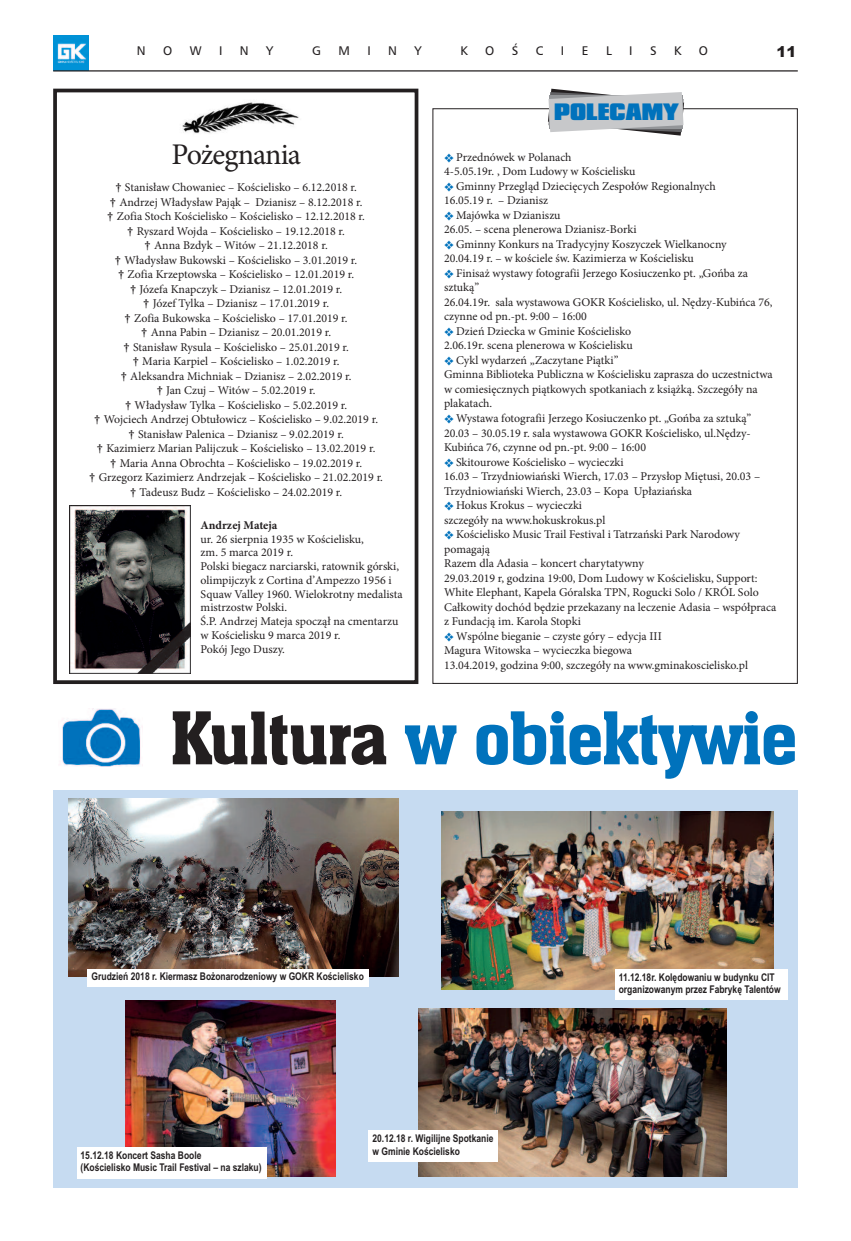
<style>
.page{position:relative;width:851px;height:1241px;background:#fff}
.page>*{position:absolute;margin:0;border:0;box-sizing:border-box;transform-origin:0 0}
.t1{font:71.25px "Aachen EU";letter-spacing:-.04em;color:#0072bc}
.t2{font:30px "Minion Pro";letter-spacing:-.03em;color:#231f20}
.t3{font:20.38px "Compacta Blk EU Normal";color:#0072bc}
.t4{font:900 15px "Arial";color:#231f20}
.t5{font:12.5px "Humnst 777 EU";color:#231f20}
.t6{font:11.88px/14.5px "Minion Pro";color:#231f20}
.t7{font:700 11.88px "Minion Pro";color:#231f20}
.t8{font:700 10.62px/12.5px "Arial";color:#231f20;scale:.8 1}
.s1{font-weight:700;font-size:12.5px}
.s2{color:#0072bc}
.s3{color:#231f20}
</style>
<div class="page">
<img style="left:53px;top:35px;width:36px;height:35px">
<hr style="left:53px;top:70px;width:744px;height:1px;background:#231f20">
<div style="left:53px;top:89px;width:365px;height:595px;border:4px solid #231f20"></div>
<img style="left:182px;top:102px;width:117px;height:32px">
<svg style="left:548px;top:89px;width:136px;height:47px"></svg>
<img style="left:69px;top:505px;width:121px;height:168px">
<div style="left:53px;top:790px;width:744px;height:397px;background:#c6dbf1"></div>
<img style="left:441px;top:811px;width:332px;height:178px">
<div style="left:615px;top:969px;width:172px;height:30px;background:#fff"></div>
<img style="left:418px;top:1008px;width:308px;height:168px">
<div style="left:369px;top:1130px;width:129px;height:31px;background:#fff"></div>
<img style="left:69px;top:798px;width:329px;height:178px">
<div style="left:88px;top:968px;width:281px;height:18px;background:#fff"></div>
<img style="left:126px;top:1000px;width:209px;height:176px">
<div style="left:77px;top:1146px;width:189px;height:32px;background:#fff"></div>
<img style="left:62px;top:708px;width:79px;height:58px">
<p class="t5" style="left:137px;top:42px;width:10px">N</p>
<p class="t5" style="left:163px;top:42px;width:11px">O</p>
<p class="t5" style="left:190px;top:42px;width:13px">W</p>
<p class="t5" style="left:219px;top:42px;width:5px">I</p>
<p class="t5" style="left:240px;top:42px;width:10px">N</p>
<p class="t5" style="left:266px;top:42px;width:9px">Y</p>
<p class="t5" style="left:312px;top:42px;width:10px">G</p>
<p class="t5" style="left:338px;top:42px;width:13px">M</p>
<p class="t5" style="left:367px;top:42px;width:5px">I</p>
<p class="t5" style="left:388px;top:42px;width:10px">N</p>
<p class="t5" style="left:414px;top:42px;width:9px">Y</p>
<p class="t5" style="left:460px;top:42px;width:9px">K</p>
<p class="t5" style="left:485px;top:42px;width:11px">O</p>
<p class="t5" style="left:511px;top:42px;width:8px">Ś</p>
<p class="t5" style="left:535px;top:42px;width:9px">C</p>
<p class="t5" style="left:561px;top:42px;width:5px">I</p>
<p class="t5" style="left:581px;top:42px;width:8px">E</p>
<p class="t5" style="left:606px;top:42px;width:7px">L</p>
<p class="t5" style="left:629px;top:42px;width:5px">I</p>
<p class="t5" style="left:650px;top:42px;width:8px">S</p>
<p class="t5" style="left:674px;top:42px;width:9px">K</p>
<p class="t5" style="left:698px;top:42px;width:11px">O</p>
<p class="t4" style="left:776px;top:43px;width:22px">11</p>
<h2 class="t2" style="left:172px;top:143px;width:131px">Pożegnania</h2>
<p class="t6" style="left:89px;top:181px;width:295px;text-align:center"><span class="s1">†</span> Stanisław Chowaniec – Kościelisko – 6.12.2018 r.<br><span class="s1">†</span> Andrzej Władysław Pająk – Dzianisz – 8.12.2018 r.<br><span class="s1">†</span> Zofia Stoch Kościelisko – Kościelisko – 12.12.2018 r.<br><span class="s1">†</span> Ryszard Wojda – Kościelisko – 19.12.2018 r.<br><span class="s1">†</span> Anna Bzdyk – Witów – 21.12.2018 r.<br><span class="s1">†</span> Władysław Bukowski – Kościelisko – 3.01.2019 r.<br><span class="s1">†</span> Zofia Krzeptowska – Kościelisko – 12.01.2019 r.<br><span class="s1">†</span> Józefa Knapczyk – Dzianisz – 12.01.2019 r.<br><span class="s1">†</span> Józef Tylka – Dzianisz – 17.01.2019 r.<br><span class="s1">†</span> Zofia Bukowska – Kościelisko – 17.01.2019 r.<br><span class="s1">†</span> Anna Pabin – Dzianisz – 20.01.2019 r.<br><span class="s1">†</span> Stanisław Rysula – Kościelisko – 25.01.2019 r.<br><span class="s1">†</span> Maria Karpiel – Kościelisko – 1.02.2019 r.<br><span class="s1">†</span> Aleksandra Michniak – Dzianisz – 2.02.2019 r.<br><span class="s1">†</span> Jan Czuj – Witów – 5.02.2019 r.<br><span class="s1">†</span> Władysław Tylka – Kościelisko – 5.02.2019 r.<br><span class="s1">†</span> Wojciech Andrzej Obtułowicz – Kościelisko – 9.02.2019 r.<br><span class="s1">†</span> Stanisław Palenica – Dzianisz – 9.02.2019 r.<br><span class="s1">†</span> Kazimierz Marian Palijczuk – Kościelisko – 13.02.2019 r.<br><span class="s1">†</span> Maria Anna Obrochta – Kościelisko – 19.02.2019 r.<br><span class="s1">†</span> Grzegorz Kazimierz Andrzejak – Kościelisko – 21.02.2019 r. <span class="s1">†</span> Tadeusz Budz – Kościelisko – 24.02.2019 r.</p>
<p class="t7" style="left:200px;top:520px;width:78px">Andrzej Mateja</p>
<p class="t6" style="left:200px;top:533px;width:204px;line-height:13.8px">ur. 26 sierpnia 1935 w Kościelisku,<br>zm. 5 marca 2019 r.<br>Polski biegacz narciarski, ratownik górski, olimpijczyk z Cortina d’Ampezzo 1956 i<br>Squaw Valley 1960. Wielokrotny medalista mistrzostw Polski.<br>Ś.P. Andrzej Mateja spoczął na cmentarzu w Kościelisku 9 marca 2019 r.<br>Pokój Jego Duszy.</p>
<h3 class="t3" style="left:554px;top:98px;width:126px">POLECAMY</h3>
<p class="t6" style="left:444px;top:151px;width:193px"><span class="s2">❖</span> Przednówek w Polanach<br>4-5.05.19r. , Dom Ludowy w Kościelisku</p>
<p class="t6" style="left:444px;top:180px;width:273px"><span class="s2">❖</span> Gminny Przegląd Dziecięcych Zespołów Regionalnych<br>16.05.19 r. – Dzianisz</p>
<p class="t6" style="left:444px;top:209px;width:194px"><span class="s2">❖</span> Majówka w Dzianiszu<br>26.05. – scena plenerowa Dzianisz-Borki</p>
<p class="t6" style="left:444px;top:238px;width:284px"><span class="s2">❖</span> Gminny Konkurs na Tradycyjny Koszyczek Wielkanocny<br>20.04.19 r. – w kościele św. Kazimierza w Kościelisku</p>
<p class="t6" style="left:444px;top:267px;width:330px"><span class="s2">❖</span> Finisaż wystawy fotografii Jerzego Kosiuczenko pt. „Gońba za sztuką”<br>26.04.19r. sala wystawowa GOKR Kościelisko, ul. Nędzy-Kubińca 76, czynne od pn.-pt. 9:00 – 16:00</p>
<p class="t6" style="left:444px;top:325px;width:190px"><span class="s2">❖</span> Dzień Dziecka w Gminie Kościelisko<br>2.06.19r. scena plenerowa w Kościelisku</p>
<p class="t6" style="left:444px;top:354px;width:330px"><span class="s2">❖</span> Cykl wydarzeń „Zaczytane Piątki”<br>Gminna Biblioteka Publiczna w Kościelisku zaprasza do uczestnictwa w comiesięcznych piątkowych spotkaniach z książką. Szczegóły na plakatach.</p>
<p class="t6" style="left:444px;top:412px;width:309px;text-align:justify"><span class="s2">❖</span> Wystawa fotografii Jerzego Kosiuczenko pt. „Gońba za sztuką” 20.03 – 30.05.19 r. sala wystawowa GOKR Kościelisko, ul.Nędzy-Kubińca 76, czynne od pn.-pt. 9:00 – 16:00</p>
<p class="t6" style="left:444px;top:455px;width:317px"><span class="s2">❖</span> Skitourowe Kościelisko – wycieczki<br>16.03 – Trzydniowiański Wierch, 17.03 – Przysłop Miętusi, 20.03 –<br>Trzydniowiański Wierch, 23.03 – Kopa Upłaziańska</p>
<p class="t6" style="left:444px;top:499px;width:163px"><span class="s2">❖</span> Hokus Krokus – wycieczki szczegóły na www.hokuskrokus.pl</p>
<p class="t6" style="left:444px;top:528px;width:334px"><span class="s2">❖</span> Kościelisko Music Trail Festival i Tatrzański Park Narodowy pomagają<br>Razem dla Adasia – koncert charytatywny<br>29.03.2019 r, godzina 19:00, Dom Ludowy w Kościelisku, Support:<br>White Elephant, Kapela Góralska TPN, Rogucki Solo / KRÓL Solo Całkowity dochód będzie przekazany na leczenie Adasia – współpraca z Fundacją im. Karola Stopki</p>
<p class="t6" style="left:444px;top:629px;width:305px"><span class="s2">❖</span> Wspólne bieganie – czyste góry – edycja III<br>Magura Witowska – wycieczka biegowa<br>13.04.2019, godzina 9:00, szczegóły na www.gminakoscielisko.pl</p>
<h1 class="t1" style="left:169px;top:692px;width:630px"><span class="s3">Kultura</span> w obiektywie</h1>
<p class="t8" style="left:92px;top:970px;width:342px">Grudzień 2018 r. Kiermasz Bożonarodzeniowy w GOKR Kościelisko</p>
<p class="t8" style="left:80px;top:1148px;width:228px">15.12.18 Koncert Sasha Boole<br>(Kościelisko Music Trail Festival – na szlaku)</p>
<p class="t8" style="left:372px;top:1131px;width:153px">20.12.18 r. Wigilijne Spotkanie w Gminie Kościelisko</p>
<p class="t8" style="left:618px;top:970px;width:204px">11.12.18r. Kolędowaniu w budynku CIT organizowanym przez Fabrykę Talentów</p>
</div>
